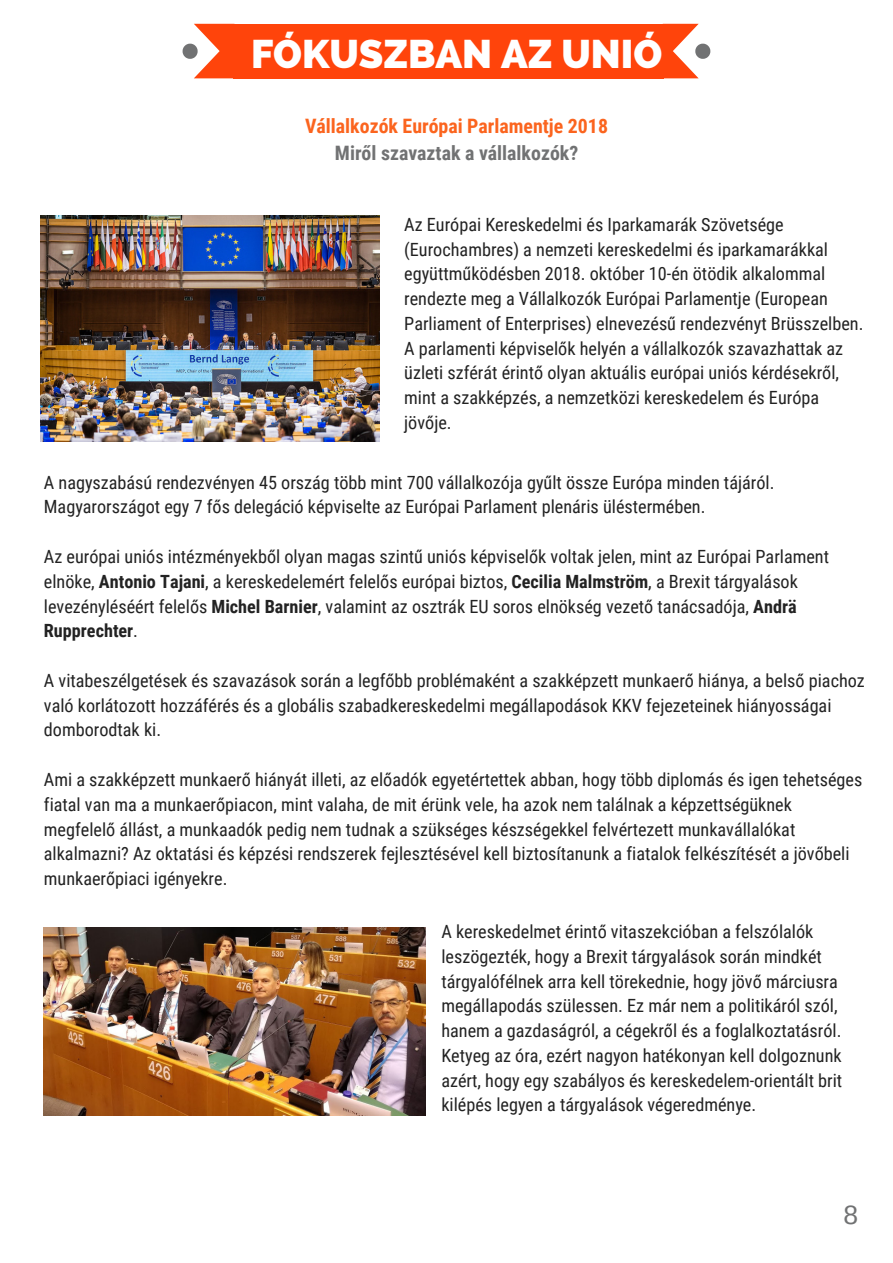
<style>
.page{position:relative;width:893px;height:1263px;background:#fff}
.page>*{position:absolute;margin:0;border:0;box-sizing:border-box;transform-origin:0 0}
.t1{font:800 39.75px "Raleway";color:#fff}
.t2{font:26.55px "Arimo";color:#717273}
.t3{font:700 19.8px "Roboto Condensed";color:#fb641e}
.t4{font:700 19.8px "Roboto Condensed";color:#717273}
.t5{font:18.15px/24.8px "Roboto Condensed";color:#222}
.s1{font-weight:700}
</style>
<div class="page">
<div style="left:233px;top:24px;width:431px;height:54px;background:#ff440b"></div>
<svg style="left:664px;top:24px;width:46px;height:54px"></svg>
<svg style="left:183px;top:24px;width:50px;height:54px"></svg>
<img style="left:41px;top:215px;width:338px;height:226px">
<img style="left:44px;top:928px;width:382px;height:188px">
<h1 class="t1" style="left:251px;top:30px;width:413px">FÓKUSZBAN AZ UNIÓ</h1>
<p class="t3" style="left:305px;top:115px;width:304px">Vállalkozók Európai Parlamentje 2018</p>
<p class="t4" style="left:335px;top:142px;width:245px">Miről szavaztak a vállalkozók?</p>
<p class="t5" style="left:404px;top:212px;width:461px">Az Európai Kereskedelmi és Iparkamarák Szövetsége (Eurochambres) a nemzeti kereskedelmi és iparkamarákkal együttműködésben 2018. október 10-én ötödik alkalommal rendezte meg a Vállalkozók Európai Parlamentje (European Parliament of Enterprises) elnevezésű rendezvényt Brüsszelben.<br>A parlamenti képviselők helyén a vállalkozók szavazhattak az üzleti szférát érintő olyan aktuális európai uniós kérdésekről, mint a szakképzés, a nemzetközi kereskedelem és Európa jövője.</p>
<p class="t5" style="left:44px;top:470px;width:732px">A nagyszabású rendezvényen 45 ország több mint 700 vállalkozója gyűlt össze Európa minden tájáról.<br>Magyarországot egy 7 fős delegáció képviselte az Európai Parlament plenáris üléstermében.</p>
<p class="t5" style="left:44px;top:544px;width:787px">Az európai uniós intézményekből olyan magas szintű uniós képviselők voltak jelen, mint az Európai Parlament elnöke, <span class="s1">Antonio Tajani</span>, a kereskedelemért felelős európai biztos, <span class="s1">Cecilia Malmström</span>, a Brexit tárgyalások levezényléséért felelős <span class="s1">Michel Barnier</span>, valamint az osztrák EU soros elnökség vezető tanácsadója, <span class="s1">Andrä Rupprechter</span>.</p>
<p class="t5" style="left:44px;top:668px;width:822px">A vitabeszélgetések és szavazások során a legfőbb problémaként a szakképzett munkaerő hiánya, a belső piachoz való korlátozott hozzáférés és a globális szabadkereskedelmi megállapodások KKV fejezeteinek hiányosságai domborodtak ki.</p>
<p class="t5" style="left:44px;top:767px;width:820px">Ami a szakképzett munkaerő hiányát illeti, az előadók egyetértettek abban, hogy több diplomás és igen tehetséges fiatal van ma a munkaerőpiacon, mint valaha, de mit érünk vele, ha azok nem találnak a képzettségüknek megfelelő állást, a munkaadók pedig nem tudnak a szükséges készségekkel felvértezett munkavállalókat alkalmazni? Az oktatási és képzési rendszerek fejlesztésével kell biztosítanunk a fiatalok felkészítését a jövőbeli munkaerőpiaci igényekre.</p>
<p class="t5" style="left:441px;top:919px;width:402px">A kereskedelmet érintő vitaszekcióban a felszólalók leszögezték, hogy a Brexit tárgyalások során mindkét tárgyalófélnek arra kell törekednie, hogy jövő márciusra megállapodás szülessen. Ez már nem a politikáról szól, hanem a gazdaságról, a cégekről és a foglalkoztatásról.<br>Ketyeg az óra, ezért nagyon hatékonyan kell dolgoznunk azért, hogy egy szabályos és kereskedelem-orientált brit kilépés legyen a tárgyalások végeredménye.</p>
<h2 class="t2" style="left:843px;top:1200px;width:16px">8</h2>
</div>
